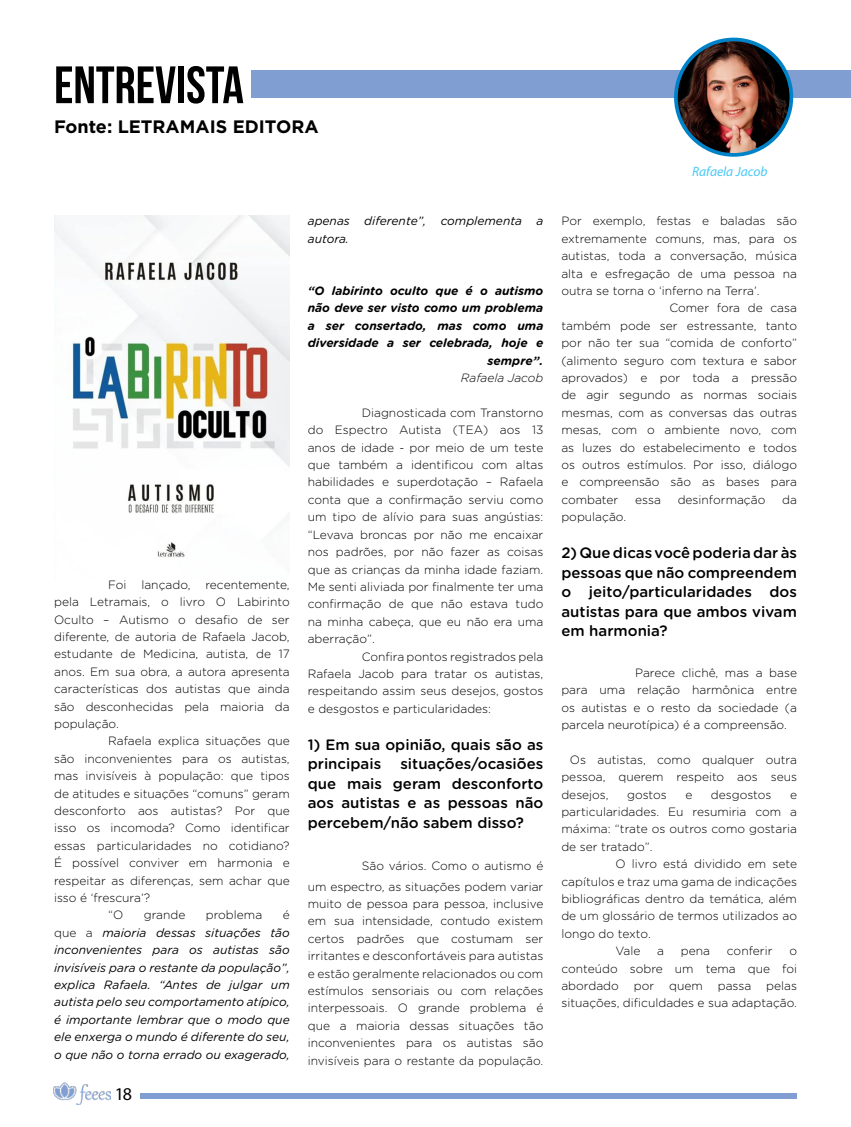
<style>
.page{position:relative;width:851px;height:1127px;background:#fff}
.page>*{position:absolute;margin:0;border:0;box-sizing:border-box;transform-origin:0 0}
.t1{font:700 52.5px "Bebas Neue";color:#000}
.t2{font:700 18px "Gotham";color:#000}
.t3{font:18px "Myriad Pro";color:#000}
.t4{font:500 15px/19.5px "Gotham Rounded";color:#000;text-align:justify}
.t5{font:italic 13.5px "Myriad Pro";color:#49c8f5}
.t6{font:300 12px/17.4px "Gotham Rounded";color:#000;text-align:justify}
.t7{font:italic 12px/17.4px "Gotham Rounded";color:#000;text-align:justify}
.t8{font:italic 700 12px/17.4px "Gotham Rounded";color:#000;text-align:right}
.t9{font:italic 300 12px "Gotham Rounded";color:#000}
.s1{font-weight:300;font-style:normal}
</style>
<div class="page">
<img style="left:54px;top:1082px;width:57px;height:22px">
<div style="left:140px;top:1093px;width:656px;height:6px;background:#809ed2"></div>
<div style="left:251px;top:70px;width:599px;height:27px;background:#809ed2"></div>
<img style="left:675px;top:39px;width:116px;height:116px;border-radius:58px">
<div style="left:674px;top:38px;width:119px;height:119px;border:4px solid #0082c9;border-radius:50%"></div>
<img style="left:54px;top:216px;width:236px;height:342px">
<h1 class="t1" style="left:54px;top:56px;width:191px">ENTREVISTA</h1>
<h2 class="t2" style="left:54px;top:116px;width:266px">Fonte: LETRAMAIS EDITORA</h2>
<p class="t6" style="left:108px;top:575px;width:183px">Foi lançado, recentemente,</p>
<p class="t6" style="left:54px;top:592px;width:237px">pela Letramais, o livro O Labirinto</p>
<p class="t6" style="left:54px;top:610px;width:237px">Oculto – Autismo o desafio de ser</p>
<p class="t6" style="left:54px;top:627px;width:237px">diferente, de autoria de Rafaela Jacob,</p>
<p class="t6" style="left:54px;top:645px;width:237px">estudante de Medicina, autista, de 17</p>
<p class="t6" style="left:54px;top:662px;width:237px">anos. Em sua obra, a autora apresenta</p>
<p class="t6" style="left:54px;top:679px;width:237px">características dos autistas que ainda</p>
<p class="t6" style="left:54px;top:697px;width:237px">são desconhecidas pela maioria da</p>
<p class="t6" style="left:54px;top:714px;width:66px">população.</p>
<p class="t6" style="left:108px;top:732px;width:183px">Rafaela explica situações que</p>
<p class="t6" style="left:54px;top:749px;width:237px">são inconvenientes para os autistas,</p>
<p class="t6" style="left:54px;top:766px;width:237px">mas invisíveis à população: que tipos</p>
<p class="t6" style="left:54px;top:784px;width:237px">de atitudes e situações “comuns” geram</p>
<p class="t6" style="left:54px;top:801px;width:237px">desconforto aos autistas? Por que</p>
<p class="t6" style="left:54px;top:819px;width:237px">isso os incomoda? Como identificar</p>
<p class="t6" style="left:54px;top:836px;width:237px">essas particularidades no cotidiano?</p>
<p class="t6" style="left:54px;top:853px;width:237px">É possível conviver em harmonia e</p>
<p class="t6" style="left:54px;top:871px;width:237px">respeitar as diferenças, sem achar que</p>
<p class="t6" style="left:54px;top:888px;width:98px">isso é ‘frescura’?</p>
<p class="t6" style="left:108px;top:906px;width:17px">“O</p>
<p class="t6" style="left:144px;top:906px;width:43px">grande</p>
<p class="t6" style="left:206px;top:906px;width:58px">problema</p>
<p class="t7" style="left:54px;top:906px;width:237px;text-indent:228px"><span class="s1">é que a</span> maioria dessas situações tão inconvenientes para os autistas são invisíveis para o restante da população”, explica Rafaela. “Antes de julgar um autista pelo seu comportamento atípico, é importante lembrar que o modo que ele enxerga o mundo é diferente do seu, o que não o torna errado ou exagerado,</p>
<h2 class="t3" style="left:115px;top:1083px;width:19px">18</h2>
<p class="t7" style="left:308px;top:212px;width:237px">apenas diferente”, complementa a autora.</p>
<p class="t8" style="left:308px;top:282px;width:237px">“O labirinto oculto que é o autismo não deve ser visto como um problema a ser consertado, mas como uma diversidade a ser celebrada, hoje e sempre”.</p>
<p class="t9" style="left:461px;top:370px;width:84px">Rafaela Jacob</p>
<p class="t6" style="left:362px;top:403px;width:183px">Diagnosticada com Transtorno</p>
<p class="t6" style="left:308px;top:421px;width:237px">do Espectro Autista (TEA) aos 13</p>
<p class="t6" style="left:308px;top:438px;width:237px">anos de idade - por meio de um teste</p>
<p class="t6" style="left:308px;top:455px;width:237px">que também a identificou com altas</p>
<p class="t6" style="left:308px;top:473px;width:237px">habilidades e superdotação – Rafaela</p>
<p class="t6" style="left:308px;top:490px;width:237px">conta que a confirmação serviu como</p>
<p class="t6" style="left:308px;top:508px;width:237px">um tipo de alívio para suas angústias:</p>
<p class="t6" style="left:308px;top:525px;width:237px">“Levava broncas por não me encaixar</p>
<p class="t6" style="left:308px;top:542px;width:237px">nos padrões, por não fazer as coisas</p>
<p class="t6" style="left:308px;top:560px;width:237px">que as crianças da minha idade faziam.</p>
<p class="t6" style="left:308px;top:577px;width:237px">Me senti aliviada por finalmente ter uma</p>
<p class="t6" style="left:308px;top:595px;width:237px">confirmação de que não estava tudo</p>
<p class="t6" style="left:308px;top:612px;width:237px">na minha cabeça, que eu não era uma</p>
<p class="t6" style="left:308px;top:629px;width:69px">aberração”.</p>
<p class="t6" style="left:362px;top:647px;width:183px">Confira pontos registrados pela</p>
<p class="t6" style="left:308px;top:664px;width:237px">Rafaela Jacob para tratar os autistas,</p>
<p class="t6" style="left:308px;top:682px;width:237px">respeitando assim seus desejos, gostos</p>
<p class="t6" style="left:308px;top:699px;width:185px">e desgostos e particularidades:</p>
<p class="t4" style="left:308px;top:734px;width:237px">1) Em sua opinião, quais são as principais</p>
<p class="t4" style="left:308px;top:753px;width:237px;text-indent:93px">situações/ocasiões que mais geram desconforto aos autistas e as pessoas não percebem/não sabem disso?</p>
<p class="t6" style="left:308px;top:854px;width:237px;line-height:21px;text-align:right">São vários. Como o autismo é<br>um espectro, as situações podem variar</p>
<p class="t6" style="left:308px;top:894px;width:237px">muito de pessoa para pessoa, inclusive em sua intensidade, contudo existem certos padrões que costumam ser irritantes e desconfortáveis para autistas e estão geralmente relacionados ou com estímulos sensoriais ou com relações interpessoais. O grande problema é que a maioria dessas situações tão inconvenientes para os autistas são invisíveis para o restante da população.</p>
<p class="t5" style="left:692px;top:163px;width:77px">Rafaela Jacob</p>
<p class="t6" style="left:561px;top:212px;width:237px">Por exemplo, festas e baladas são</p>
<p class="t6" style="left:561px;top:229px;width:237px">extremamente comuns, mas, para os</p>
<p class="t6" style="left:561px;top:247px;width:237px">autistas, toda a conversação, música</p>
<p class="t6" style="left:561px;top:264px;width:237px">alta e esfregação de uma pessoa na</p>
<p class="t6" style="left:561px;top:281px;width:200px">outra se torna o ‘inferno na Terra’.</p>
<p class="t6" style="left:669px;top:299px;width:129px">Comer fora de casa</p>
<p class="t6" style="left:561px;top:316px;width:237px">também pode ser estressante, tanto</p>
<p class="t6" style="left:561px;top:334px;width:237px">por não ter sua “comida de conforto”</p>
<p class="t6" style="left:561px;top:351px;width:237px">(alimento seguro com textura e sabor</p>
<p class="t6" style="left:561px;top:368px;width:237px">aprovados) e por toda a pressão</p>
<p class="t6" style="left:561px;top:386px;width:237px">de agir segundo as normas sociais</p>
<p class="t6" style="left:561px;top:403px;width:237px">mesmas, com as conversas das outras</p>
<p class="t6" style="left:561px;top:421px;width:237px">mesas, com o ambiente novo, com</p>
<p class="t6" style="left:561px;top:438px;width:237px">as luzes do estabelecimento e todos</p>
<p class="t6" style="left:561px;top:455px;width:237px">os outros estímulos. Por isso, diálogo</p>
<p class="t6" style="left:561px;top:473px;width:237px">e compreensão são as bases para</p>
<p class="t6" style="left:561px;top:490px;width:58px">combater</p>
<p class="t6" style="left:635px;top:490px;width:27px">essa</p>
<p class="t6" style="left:677px;top:490px;width:89px">desinformação</p>
<p class="t6" style="left:782px;top:490px;width:16px">da</p>
<p class="t6" style="left:561px;top:508px;width:66px">população.</p>
<p class="t4" style="left:561px;top:542px;width:237px">2) Que dicas você poderia dar às pessoas que não compreendem o jeito/particularidades dos autistas para que ambos vivam em harmonia?</p>
<p class="t6" style="left:561px;top:663px;width:237px;text-indent:74px">Parece clichê, mas a base para uma relação harmônica entre os autistas e o resto da sociedade (a parcela neurotípica) é a compreensão.</p>
<p class="t6" style="left:561px;top:750px;width:237px;text-indent:9px">Os autistas, como qualquer outra pessoa, querem respeito aos seus desejos,</p>
<p class="t6" style="left:627px;top:785px;width:41px">gostos</p>
<p class="t6" style="left:685px;top:785px;width:9px">e</p>
<p class="t6" style="left:710px;top:785px;width:62px">desgostos</p>
<p class="t6" style="left:789px;top:785px;width:9px">e</p>
<p class="t6" style="left:561px;top:802px;width:237px">particularidades. Eu resumiria com a</p>
<p class="t6" style="left:561px;top:820px;width:237px">máxima: “trate os outros como gostaria</p>
<p class="t6" style="left:561px;top:837px;width:92px">de ser tratado”.</p>
<p class="t6" style="left:615px;top:854px;width:183px">O livro está dividido em sete</p>
<p class="t6" style="left:561px;top:872px;width:237px">capítulos e traz uma gama de indicações</p>
<p class="t6" style="left:561px;top:889px;width:237px">bibliográficas dentro da temática, além</p>
<p class="t6" style="left:561px;top:907px;width:237px">de um glossário de termos utilizados ao</p>
<p class="t6" style="left:561px;top:924px;width:91px">longo do texto.</p>
<p class="t6" style="left:615px;top:941px;width:27px">Vale</p>
<p class="t6" style="left:657px;top:941px;width:8px">a</p>
<p class="t6" style="left:681px;top:941px;width:31px">pena</p>
<p class="t6" style="left:726px;top:941px;width:47px">conferir</p>
<p class="t6" style="left:561px;top:941px;width:237px;text-indent:228px">o conteúdo sobre um tema que foi abordado por quem passa pelas situações, dificuldades e sua adaptação.</p>
</div>
